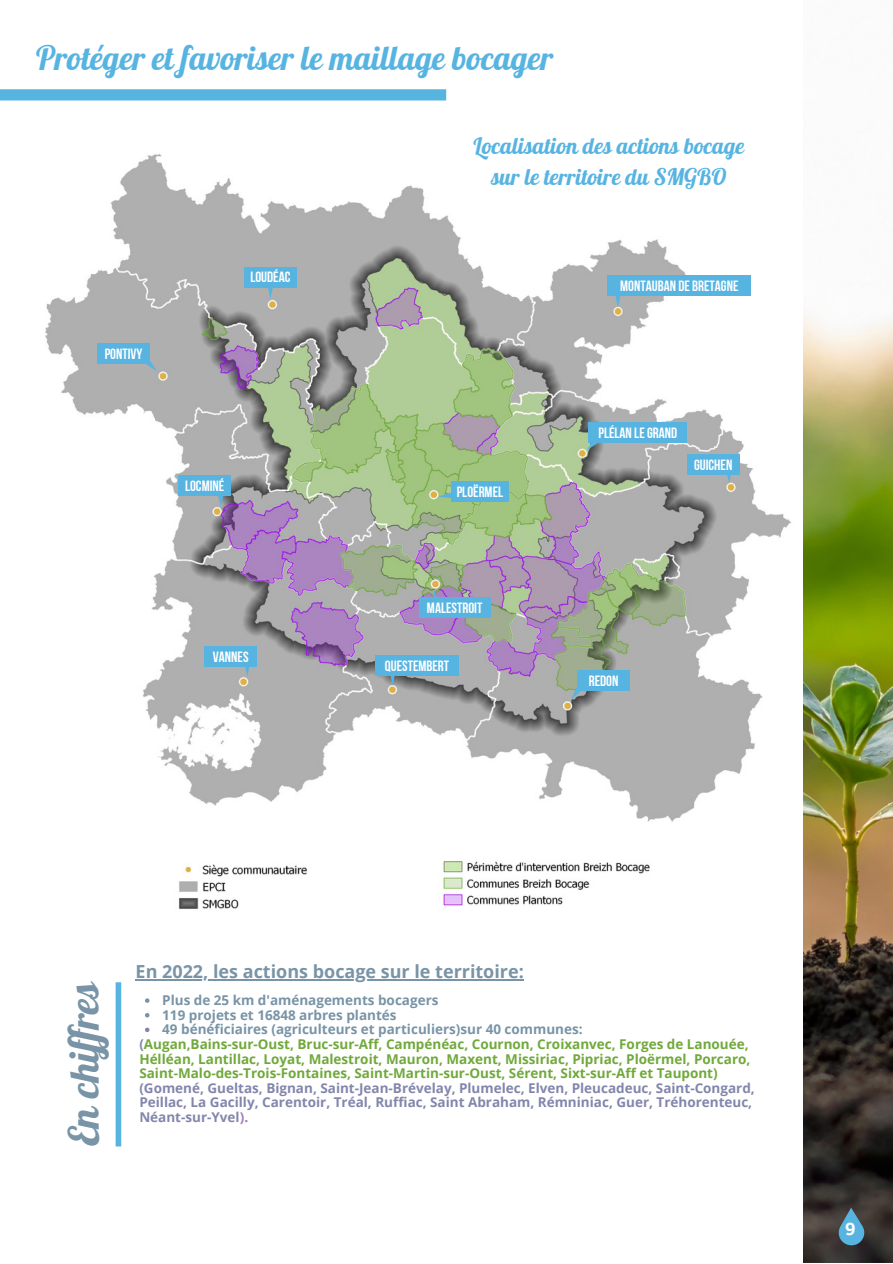
<style>
.page{position:relative;width:893px;height:1264px;background:#fff}
.page>*{position:absolute;margin:0;border:0;box-sizing:border-box;transform-origin:0 0}
.t1{font:40.95px "Lobster";color:#7894a6}
.t2{font:33px "Lobster";color:#57b4e1}
.t3{font:22.5px/31.5px "Lobster";color:#57b4e1;text-align:center}
.t4{font:700 18px "Open Sans";color:#7894a6}
.t5{font:700 18px "Clear Sans";color:#fff}
.t6{font:14.85px "Bebas Neue Cyrillic";color:#fff}
.t7{font:700 13.5px/14.5px "Open Sans";color:#70a93b}
.t8{font:700 13.5px/14.5px "Open Sans";color:#8386ac}
.t9{font:700 13.5px "Open Sans";color:#7894a6}
.s1{color:#8386ac}
.s2{color:#a57fb9}
</style>
<div class="page">
<div style="left:0;top:89px;width:446px;height:11px;background:#57b4e1"></div>
<img style="left:45px;top:154px;width:746px;height:668px">
<svg style="left:266px;top:287px;width:9px;height:12px"></svg>
<div style="left:244px;top:267px;width:52px;height:20px;background:#57b4e1"></div>
<svg style="left:138px;top:352px;width:19px;height:19px"></svg>
<div style="left:97px;top:343px;width:53px;height:20px;background:#57b4e1"></div>
<svg style="left:613px;top:296px;width:9px;height:12px"></svg>
<div style="left:607px;top:275px;width:144px;height:21px;background:#57b4e1"></div>
<svg style="left:724px;top:474px;width:9px;height:9px"></svg>
<div style="left:687px;top:454px;width:52px;height:20px;background:#57b4e1"></div>
<svg style="left:216px;top:495px;width:9px;height:12px"></svg>
<div style="left:178px;top:475px;width:53px;height:20px;background:#57b4e1"></div>
<svg style="left:242px;top:666px;width:9px;height:10px"></svg>
<div style="left:205px;top:646px;width:52px;height:20px;background:#57b4e1"></div>
<svg style="left:387px;top:675px;width:10px;height:10px"></svg>
<div style="left:375px;top:655px;width:83px;height:20px;background:#57b4e1"></div>
<svg style="left:432px;top:590px;width:9px;height:7px"></svg>
<div style="left:419px;top:597px;width:71px;height:20px;background:#57b4e1"></div>
<svg style="left:438px;top:490px;width:13px;height:9px"></svg>
<div style="left:451px;top:481px;width:57px;height:20px;background:#57b4e1"></div>
<svg style="left:571px;top:679px;width:16px;height:20px"></svg>
<div style="left:577px;top:670px;width:52px;height:21px;background:#57b4e1"></div>
<svg style="left:586px;top:431px;width:19px;height:19px"></svg>
<div style="left:588px;top:422px;width:99px;height:21px;background:#57b4e1"></div>
<img style="left:179px;top:864px;width:129px;height:45px">
<div style="left:116px;top:982px;width:5px;height:164px;background:#57b4e1"></div>
<img style="left:803px;top:310px;width:89px;height:952px">
<svg style="left:837px;top:1207px;width:29px;height:40px"></svg>
<img style="left:443px;top:861px;width:207px;height:45px">
<svg style="left:145px;top:998px;width:4px;height:4px"></svg>
<svg style="left:145px;top:1013px;width:4px;height:4px"></svg>
<svg style="left:145px;top:1027px;width:4px;height:5px"></svg>
<hr style="left:136px;top:979px;width:388px;height:1px;background:#7894a6">
<p class="t2" style="left:36px;top:37px;width:518px">Protéger et favoriser le maillage bocager</p>
<p class="t6" style="left:105px;top:347px;width:39px">PONTIVY</p>
<p class="t6" style="left:250px;top:271px;width:42px">LOUDÉAC</p>
<p class="t6" style="left:185px;top:479px;width:41px">LOCMINÉ</p>
<p class="t6" style="left:213px;top:650px;width:37px">VANNES</p>
<p class="t3" style="left:473px;top:129px;width:272px">Localisation des actions bocage sur le territoire du SMGBO</p>
<p class="t6" style="left:620px;top:280px;width:120px">MONTAUBAN DE BRETAGNE</p>
<p class="t6" style="left:456px;top:485px;width:48px">PLOËRMEL</p>
<p class="t6" style="left:427px;top:602px;width:57px">MALESTROIT</p>
<p class="t6" style="left:385px;top:659px;width:66px">QUESTEMBERT</p>
<p class="t6" style="left:598px;top:427px;width:80px">PLÉLAN LE GRAND</p>
<p class="t6" style="left:694px;top:458px;width:40px">GUICHEN</p>
<p class="t6" style="left:588px;top:675px;width:31px">REDON</p>
<p class="t1" style="left:58px;top:1146px;width:168px;rotate:-90deg">En chiffres</p>
<p class="t4" style="left:136px;top:959px;width:389px">En 2022, les actions bocage sur le territoire:</p>
<p class="t9" style="left:162px;top:990px;width:278px">Plus de 25 km d'aménagements bocagers</p>
<p class="t9" style="left:162px;top:1005px;width:236px">119 projets et 16848 arbres plantés</p>
<p class="t9" style="left:162px;top:1019px;width:422px">49 bénéficiaires (agriculteurs et particuliers)sur 40 communes:</p>
<p class="t7" style="left:139px;top:1036px;width:612px"><span class="s1">(</span>Augan,Bains-sur-Oust, Bruc-sur-Aff, Campénéac, Cournon, Croixanvec, Forges de Lanouée,<br>Hélléan, Lantillac, Loyat, Malestroit, Mauron, Maxent, Missiriac, Pipriac, Ploërmel, Porcaro,<br>Saint-Malo-des-Trois-Fontaines, Saint-Martin-sur-Oust, Sérent, Sixt-sur-Aff et Taupont)</p>
<p class="t8" style="left:139px;top:1080px;width:617px">(Gomené, Gueltas, Bignan, Saint-Jean-Brévelay, Plumelec, Elven, Pleucadeuc, Saint-Congard,<br>Peillac, La Gacilly, Carentoir, Tréal, Ruffiac, Saint Abraham, Rémniniac, Guer, Tréhorenteuc,<br>Néant-sur-Yvel<span class="s2">)</span>.</p>
<p class="t5" style="left:845px;top:1215px;width:12px">9</p>
</div>
